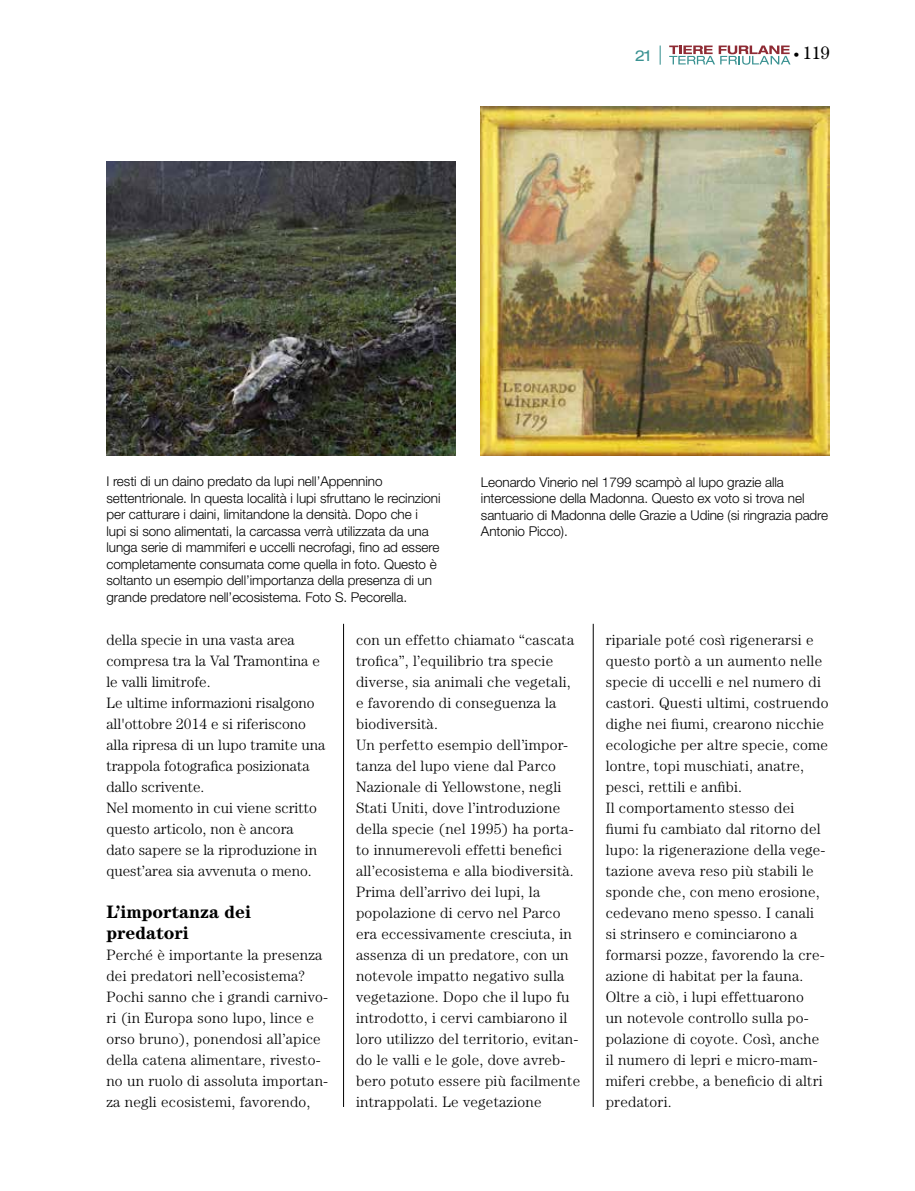
<style>
.page{position:relative;width:915px;height:1191px;background:#fff}
.page>*{position:absolute;margin:0;border:0;box-sizing:border-box;transform-origin:0 0}
.t1{font:700 18px/21px "Century";color:#000}
.t2{font:18px "Century";color:#000}
.t3{font:300 15px/21px "Century";letter-spacing:.015em;color:#000}
.t4{font:expanded 15px "Helvetica Neue";color:#3a9292}
.t5{font:300 13.5px/16.5px "Helvetica Neue LT Std";letter-spacing:-.005em;color:#000}
.s1{font-family:"Frutiger LT";font-weight:300;font-size:12px}
</style>
<div class="page">
<img style="left:106px;top:162px;width:349px;height:294px">
<img style="left:480px;top:106px;width:349px;height:350px">
<svg style="left:669px;top:46px;width:121px;height:19px"></svg>
<svg style="left:659px;top:46px;width:1px;height:19px"></svg>
<hr style="left:343px;top:624px;width:1px;height:483px;background:#000">
<hr style="left:592px;top:624px;width:1px;height:483px;background:#000">
<p class="t4" style="left:635px;top:46px;width:17px">21</p>
<p class="t2" style="left:793px;top:42px;width:38px"><span class="s1">•</span> 119</p>
<p class="t5" style="left:106px;top:473px;width:335px">I resti di un daino predato da lupi nell’Appennino settentrionale. In questa località i lupi sfruttano le recinzioni per catturare i daini, limitandone la densità. Dopo che i lupi si sono alimentati, la carcassa verrà utilizzata da una lunga serie di mammiferi e uccelli necrofagi, fino ad essere completamente consumata come quella in foto. Questo è soltanto un esempio dell’importanza della presenza di un grande predatore nell’ecosistema. Foto S. Pecorella.</p>
<p class="t5" style="left:480px;top:473px;width:349px">Leonardo Vinerio nel 1799 scampò al lupo grazie alla intercessione della Madonna. Questo ex voto si trova nel santuario di Madonna delle Grazie a Udine (si ringrazia padre Antonio Picco).</p>
<p class="t3" style="left:106px;top:629px;width:220px">della specie in una vasta area compresa tra la Val Tramontina e le valli limitrofe.<br>Le ultime informazioni risalgono all'ottobre 2014 e si riferiscono alla ripresa di un lupo tramite una trappola fotografica posizionata dallo scrivente.<br>Nel momento in cui viene scritto questo articolo, non è ancora dato sapere se la riproduzione in quest’area sia avvenuta o meno.</p>
<p class="t1" style="left:106px;top:901px;width:146px">L’importanza dei predatori</p>
<p class="t3" style="left:106px;top:944px;width:223px">Perché è importante la presenza dei predatori nell’ecosistema?<br>Pochi sanno che i grandi carnivo&shy;ri (in Europa sono lupo, lince e orso bruno), ponendosi all’apice della catena alimentare, rivesto&shy;no un ruolo di assoluta importan&shy;za negli ecosistemi, favorendo,</p>
<p class="t3" style="left:356px;top:629px;width:225px">con un effetto chiamato “cascata trofica”, l’equilibrio tra specie diverse, sia animali che vegetali, e favorendo di conseguenza la biodiversità.<br>Un perfetto esempio dell’impor&shy;tanza del lupo viene dal Parco<br>Nazionale di Yellowstone, negli<br>Stati Uniti, dove l’introduzione della specie (nel 1995) ha porta&shy;to innumerevoli effetti benefici all’ecosistema e alla biodiversità.<br>Prima dell’arrivo dei lupi, la popolazione di cervo nel Parco era eccessivamente cresciuta, in assenza di un predatore, con un notevole impatto negativo sulla vegetazione. Dopo che il lupo fu introdotto, i cervi cambiarono il loro utilizzo del territorio, evitan&shy;do le valli e le gole, dove avreb&shy;bero potuto essere più facilmente intrappolati. Le vegetazione</p>
<p class="t3" style="left:605px;top:629px;width:224px">ripariale poté così rigenerarsi e questo portò a un aumento nelle specie di uccelli e nel numero di castori. Questi ultimi, costruendo dighe nei fiumi, crearono nicchie ecologiche per altre specie, come lontre, topi muschiati, anatre, pesci, rettili e anfibi.<br>Il comportamento stesso dei fiumi fu cambiato dal ritorno del lupo: la rigenerazione della vege&shy;tazione aveva reso più stabili le sponde che, con meno erosione, cedevano meno spesso. I canali<br>si strinsero e cominciarono a formarsi pozze, favorendo la cre&shy;azione di habitat per la fauna.<br>Oltre a ciò, i lupi effettuarono<br>un notevole controllo sulla po&shy;polazione di coyote. Così, anche il numero di lepri e micro-mam&shy;miferi crebbe, a beneficio di altri predatori.</p>
</div>
